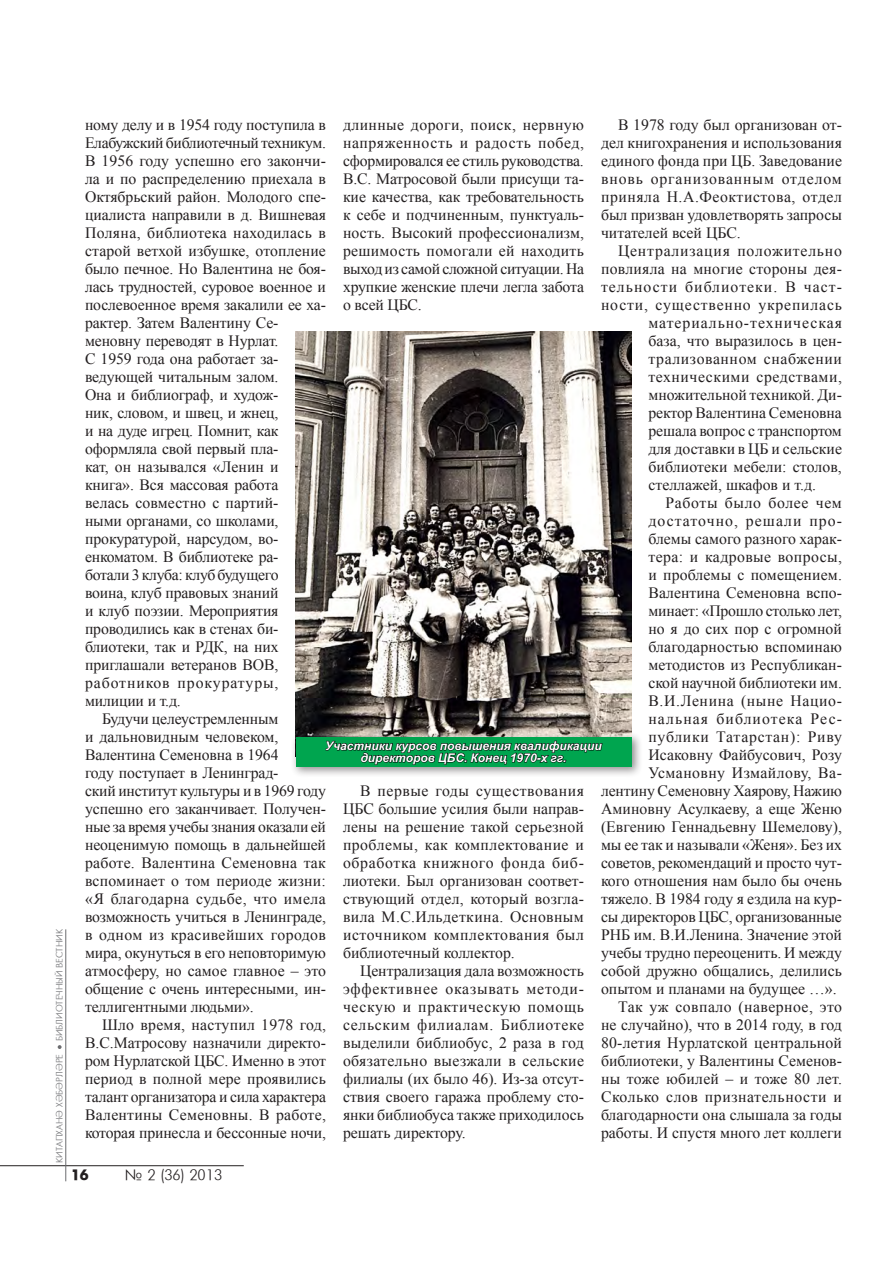
<style>
.page{position:relative;width:893px;height:1263px;background:#fff}
.page>*{position:absolute;margin:0;border:0;box-sizing:border-box;transform-origin:0 0}
._1текст{font:15.75px/18px "Times New Roman";letter-spacing:-.005em;color:#231f20;text-align:justify}
._1текст-2{font:15.75px "Times New Roman";letter-spacing:.04em;color:#231f20}
._1текст-3{font:15.75px "Times New Roman";letter-spacing:.05em;color:#231f20}
._1текст-4{font:15.75px "Times New Roman";letter-spacing:.065em;color:#231f20}
._1текст-5{font:15.75px "Times New Roman";letter-spacing:.015em;color:#231f20}
._1текст-6{font:15.75px "Times New Roman";letter-spacing:.06em;color:#231f20}
._1текст-7{font:15.75px "Times New Roman";letter-spacing:.035em;color:#231f20}
._1текст-8{font:15.75px "Times New Roman";letter-spacing:.025em;color:#231f20}
._1текст-9{font:15.75px "Times New Roman";letter-spacing:.045em;color:#231f20}
._1текст-10{font:15.75px "Times New Roman";letter-spacing:.03em;color:#231f20}
._1текст-11{font:15.75px "Times New Roman";letter-spacing:.07em;color:#231f20}
.t1{font:15px "NT Futuris";color:#231f20}
.t2{font:700 15px "NT Futuris";color:#231f20}
.Подпись_фото{font:italic 700 12px/12px "NTARIAL";color:#fff;text-align:center}
.t3{font:9px "NT Futuris";color:#6c6d70}
</style>
<div class="page">
<hr style="left:0;top:1165px;width:244px;height:1px;background:#231f20">
<hr style="left:66px;top:929px;width:1px;height:252px;background:#6c6d70">
<svg style="left:58px;top:1045px;width:4px;height:4px"></svg>
<img style="left:296px;top:332px;width:335px;height:399px">
<div style="left:290px;top:731px;width:353px;height:47px;background:#231f20;opacity:.5"></div>
<div style="left:296px;top:737px;width:335px;height:29px;background:#00a54f"></div>
<svg style="left:325px;top:740px;width:278px;height:27px"></svg>
<p class="t3" style="left:55px;top:1041px;width:113px;rotate:-90deg">БИБЛИОТЕЧНЫЙ ВЕСТНИК</p>
<p class="t3" style="left:55px;top:1162px;width:110px;rotate:-90deg">КИТАПХАНЂ ХЂБЂРЛЂРЕ</p>
<p class="_1текст" style="left:601px;top:115px;width:242px;text-indent:17px">В 1978 году был организован от&shy;дел книгохранения и использования единого фонда при ЦБ. Заведование вновь организованным отделом приняла Н.А.Феоктистова, отдел был призван удовлетворять запросы читателей всей ЦБС.</p>
<p class="_1текст-3" style="left:618px;top:240px;width:225px">Централизация положительно</p>
<p class="_1текст-5" style="left:601px;top:258px;width:242px">повлияла на многие стороны дея-</p>
<p class="_1текст-4" style="left:601px;top:276px;width:242px">тельности библиотеки. В част-</p>
<p class="_1текст-3" style="left:601px;top:294px;width:242px">ности, существенно укрепилась</p>
<p class="_1текст-6" style="left:648px;top:312px;width:195px">материально-техническая</p>
<p class="_1текст" style="left:648px;top:331px;width:195px">база, что выразилось в цен-</p>
<p class="_1текст-2" style="left:648px;top:348px;width:195px">трализованном снабжении</p>
<p class="_1текст-7" style="left:648px;top:366px;width:195px">техническими средствами,</p>
<p class="_1текст" style="left:648px;top:385px;width:195px">множительной техникой. Ди-</p>
<p class="_1текст" style="left:648px;top:403px;width:195px">ректор Валентина Семеновна</p>
<p class="_1текст" style="left:648px;top:421px;width:195px">решала вопрос с транспортом</p>
<p class="_1текст" style="left:648px;top:439px;width:195px">для доставки в ЦБ и сельские</p>
<p class="_1текст" style="left:648px;top:457px;width:195px">библиотеки мебели: столов,</p>
<p class="_1текст" style="left:648px;top:475px;width:169px">стеллажей, шкафов и т.д.</p>
<p class="_1текст-2" style="left:665px;top:492px;width:178px">Работы было более чем</p>
<p class="_1текст-4" style="left:648px;top:510px;width:195px">достаточно, решали про-</p>
<p class="_1текст" style="left:648px;top:529px;width:195px">блемы самого разного харак-</p>
<p class="_1текст-8" style="left:648px;top:546px;width:195px">тера: и кадровые вопросы,</p>
<p class="_1текст" style="left:648px;top:565px;width:195px">и проблемы с помещением.</p>
<p class="_1текст" style="left:648px;top:583px;width:195px">Валентина Семеновна вспо-</p>
<p class="_1текст" style="left:648px;top:601px;width:195px">минает: «Прошло столько лет,</p>
<p class="_1текст" style="left:648px;top:619px;width:195px">но я до сих пор с огромной</p>
<p class="_1текст" style="left:648px;top:637px;width:195px">благодарностью вспоминаю</p>
<p class="_1текст" style="left:648px;top:656px;width:195px">методистов из Республикан-</p>
<p class="_1текст" style="left:648px;top:674px;width:195px">ской научной библиотеки им.</p>
<p class="_1текст-2" style="left:648px;top:690px;width:195px">В.И.Ленина (ныне Нацио-</p>
<p class="_1текст-11" style="left:648px;top:708px;width:194px">нальная библиотека Рес-</p>
<p class="_1текст-9" style="left:648px;top:726px;width:195px">публики Татарстан): Риву</p>
<p class="_1текст" style="left:648px;top:745px;width:195px">Исаковну Файбусович, Розу</p>
<p class="_1текст-10" style="left:648px;top:762px;width:195px">Усмановну Измайлову, Ва-</p>
<p class="_1текст" style="left:601px;top:781px;width:242px">лентину Семеновну Хаярову, Нажию</p>
<p class="_1текст" style="left:601px;top:799px;width:242px">Аминовну Асулкаеву, а еще Женю</p>
<p class="_1текст" style="left:601px;top:817px;width:242px">(Евгению Геннадьевну Шемелову),</p>
<p class="_1текст" style="left:601px;top:835px;width:242px">мы ее так и называли «Женя». Без их</p>
<p class="_1текст" style="left:601px;top:853px;width:242px">советов, рекомендаций и просто чут-</p>
<p class="_1текст" style="left:601px;top:871px;width:242px">кого отношения нам было бы очень</p>
<p class="_1текст" style="left:601px;top:889px;width:242px">тяжело. В 1984 году я ездила на кур-</p>
<p class="_1текст" style="left:601px;top:907px;width:242px">сы директоров ЦБС, организованные</p>
<p class="_1текст" style="left:601px;top:925px;width:242px">РНБ им. В.И.Ленина. Значение этой</p>
<p class="_1текст" style="left:601px;top:943px;width:242px">учебы трудно переоценить. И между</p>
<p class="_1текст" style="left:601px;top:961px;width:242px">собой дружно общались, делились</p>
<p class="_1текст" style="left:601px;top:979px;width:237px">опытом и планами на будущее …».</p>
<p class="_1текст" style="left:601px;top:997px;width:243px;text-indent:17px">Так уж совпало (наверное, это не случайно), что в 2014 году, в год 80-летия Нурлатской центральной библиотеки, у Валентины Семенов&shy;ны тоже юбилей – и тоже 80 лет.<br>Сколько слов признательности и благодарности она слышала за годы работы. И спустя много лет коллеги</p>
<p class="_1текст" style="left:85px;top:115px;width:242px;text-align:left">ному делу и в 1954 году поступила в<br>Елабужский библиотечный техникум.<br>В 1956 году успешно его закончи&shy;ла и по распределению приехала в<br>Октябрьский район. Молодого спе&shy;циалиста направили в д. Вишневая<br>Поляна, библиотека находилась в старой ветхой избушке, отопление было печное. Но Валентина не боя&shy;лась трудностей, суровое военное и послевоенное время закалили ее ха&shy;рактер. Затем Валентину Се&shy;меновну переводят в Нурлат.<br>С 1959 года она работает за&shy;ведующей читальным залом.<br>Она и библиограф, и худож-<br>ник, словом, и швец, и жнец,<br>и на дуде игрец. Помнит, как оформляла свой первый пла-<br>кат, он назывался «Ленин и книга». Вся массовая работа велась совместно с партий-<br>ными органами, со школами, прокуратурой, нарсудом, во&shy;енкоматом. В библиотеке ра&shy;ботали 3 клуба: клуб будущего<br>воина, клуб правовых знаний<br>и клуб поэзии. Мероприятия проводились как в стенах би&shy;блиотеки, так и РДК, на них приглашали ветеранов ВОВ, работников прокуратуры, милиции и т.д.</p>
<p class="_1текст" style="left:85px;top:710px;width:242px;text-align:left;text-indent:17px">Будучи целеустремленным<br>и дальновидным человеком,<br>Валентина Семеновна в 1964<br>году поступает в Ленинград-<br>ский институт культуры и в 1969 году успешно его заканчивает. Получен&shy;ные за время учебы знания оказали ей неоценимую помощь в дальнейшей работе. Валентина Семеновна так вспоминает о том периоде жизни: «Я благодарна судьбе, что имела возможность учиться в Ленинграде, в одном из красивейших городов мира, окунуться в его неповторимую атмосферу, но самое главное – это общение с очень интересными, ин&shy;теллигентными людьми».</p>
<p class="_1текст" style="left:85px;top:1016px;width:242px;text-indent:17px">Шло время, наступил 1978 год, В.С.Матросову назначили директо&shy;ром Нурлатской ЦБС. Именно в этот период в полной мере проявились талант организатора и сила характера Валентины Семеновны. В работе, которая принесла и бессонные ночи,</p>
<p class="_1текст" style="left:343px;top:115px;width:242px">длинные дороги, поиск, нервную напряженность и радость побед, сформировался ее стиль руководства.<br>В.С. Матросовой были присущи та&shy;кие качества, как требовательность к себе и подчиненным, пунктуаль&shy;ность. Высокий профессионализм, решимость помогали ей находить выход из самой сложной ситуации. На хрупкие женские плечи легла забота о всей ЦБС.</p>
<p class="Подпись_фото" style="left:325px;top:740px;width:278px">Участники курсов повышения квалификации директоров ЦБС. Конец 1970-х гг.</p>
<p class="_1текст" style="left:343px;top:782px;width:242px;text-indent:17px">В первые годы существования ЦБС большие усилия были направ&shy;лены на решение такой серьезной проблемы, как комплектование и обработка книжного фонда биб&shy;лиотеки. Был организован соответ&shy;ствующий отдел, который возгла&shy;вила М.С.Ильдеткина. Основным источником комплектования был библиотечный коллектор.</p>
<p class="_1текст" style="left:343px;top:961px;width:243px;text-indent:17px">Централизация дала возможность эффективнее оказывать методи&shy;ческую и практическую помощь сельским филиалам. Библиотеке выделили библиобус, 2 раза в год обязательно выезжали в сельские филиалы (их было 46). Из-за отсут&shy;ствия своего гаража проблему сто&shy;янки библиобуса также приходилось решать директору.</p>
<p class="t2" style="left:71px;top:1167px;width:19px">16</p>
<p class="t1" style="left:125px;top:1167px;width:99px">№ 2 (36) 2013</p>
</div>
